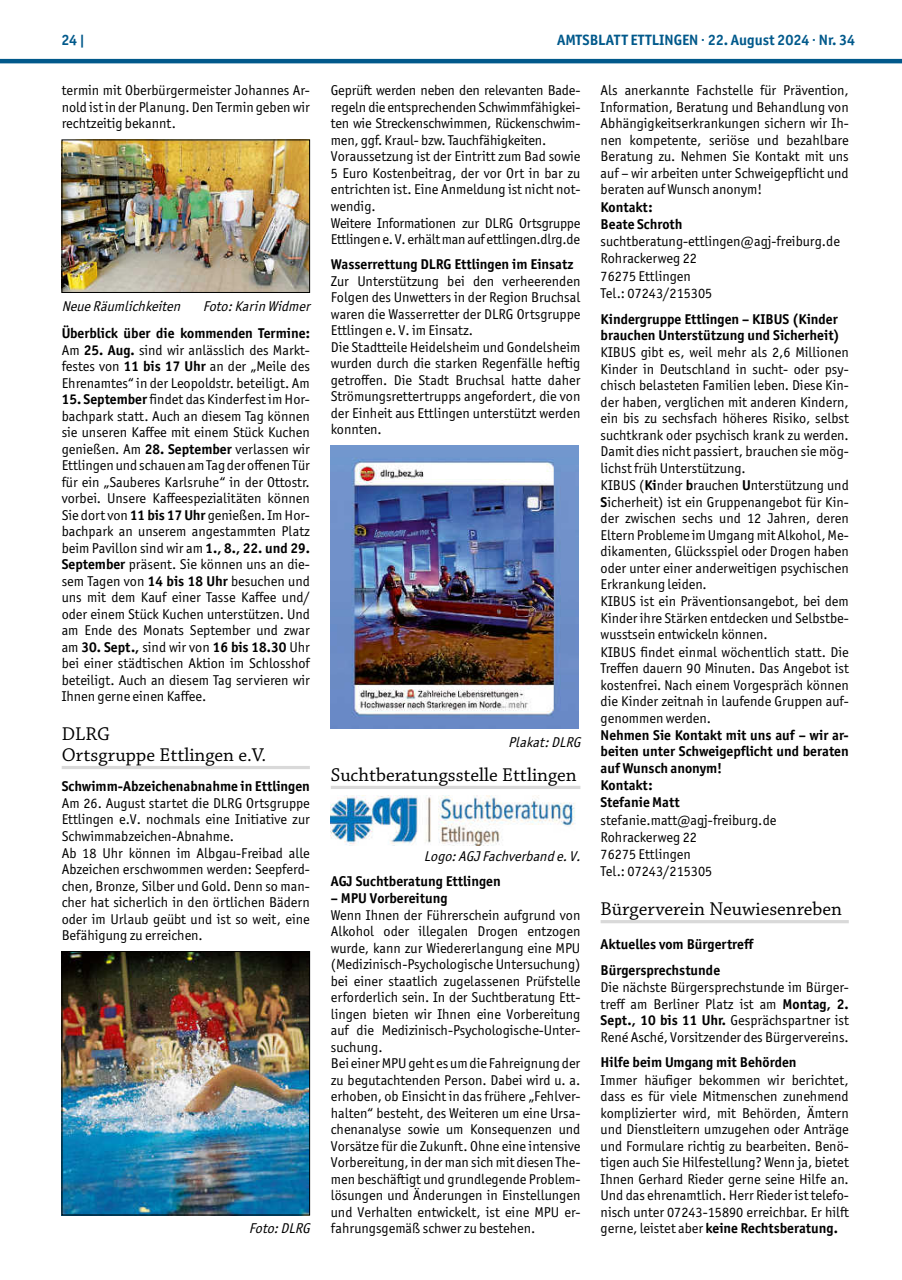
<style>
.page{position:relative;width:902px;height:1280px;background:#fff}
.page>*{position:absolute;margin:0;border:0;box-sizing:border-box;transform-origin:0 0}
.t1{font:19.5px/21px "Chaparral Pro";color:#000}
.t2{font:700 15px "Officina Sans ITC Pro";color:#01598b}
.t3{font:14.25px/16.5px "Officina Sans ITC Pro";color:#000}
.t4{font:700 14.25px/16.8px "Officina Sans ITC Pro";color:#000}
.t5{font:italic 14.25px "Officina Sans ITC Pro";color:#000}
.s1{font-weight:700}
</style>
<div class="page">
<hr style="left:0;top:59px;width:901px;height:4px;background:#01598b">
<hr style="left:62px;top:766px;width:248px;height:3px;background:#d9d9d9">
<img style="left:64px;top:142px;width:244px;height:149px">
<div style="left:62px;top:140px;width:248px;height:153px;border:1px solid #000"></div>
<img style="left:64px;top:953px;width:244px;height:260px">
<div style="left:62px;top:951px;width:248px;height:264px;border:1px solid #000"></div>
<hr style="left:331px;top:786px;width:249px;height:3px;background:#d9d9d9">
<img style="left:331px;top:445px;width:248px;height:284px">
<img style="left:331px;top:796px;width:245px;height:49px">
<hr style="left:600px;top:920px;width:248px;height:3px;background:#d9d9d9">
<p class="t2" style="left:62px;top:31px;width:25px">24 |</p>
<p class="t2" style="left:557px;top:31px;width:299px">AMTSBLATT ETTLINGEN · 22. August 2024 · Nr. 34</p>
<p class="t3" style="left:62px;top:82px;width:250px;text-align:justify">termin mit Oberbürgermeister Johannes Ar&shy;nold ist in der Planung. Den Termin geben wir rechtzeitig bekannt.</p>
<p class="t3" style="left:331px;top:82px;width:251px">Geprüft werden neben den relevanten Bade&shy;regeln die entsprechenden Schwimmfähigkei&shy;ten wie Streckenschwimmen, Rückenschwim&shy;men, ggf. Kraul- bzw. Tauchfähigkeiten.<br>Voraussetzung ist der Eintritt zum Bad sowie 5 Euro Kostenbeitrag, der vor Ort in bar zu entrichten ist. Eine Anmeldung ist nicht not&shy;wendig.<br>Weitere Informationen zur DLRG Ortsgruppe Ettlingen e. V. erhält man auf ettlingen.dlrg.de</p>
<p class="t4" style="left:331px;top:256px;width:244px">Wasserrettung DLRG Ettlingen im Einsatz</p>
<p class="t3" style="left:331px;top:273px;width:251px">Zur Unterstützung bei den verheerenden Folgen des Unwetters in der Region Bruchsal waren die Wasserretter der DLRG Ortsgruppe Ettlingen e. V. im Einsatz.<br>Die Stadtteile Heidelsheim und Gondelsheim wurden durch die starken Regenfälle heftig getroffen. Die Stadt Bruchsal hatte daher Strömungsrettertrupps angefordert, die von der Einheit aus Ettlingen unterstützt werden konnten.</p>
<p class="t3" style="left:600px;top:82px;width:250px;text-align:justify">Als anerkannte Fachstelle für Prävention, Information, Beratung und Behandlung von Abhängigkeitserkrankungen sichern wir Ih&shy;nen kompetente, seriöse und bezahlbare Beratung zu. Nehmen Sie Kontakt mit uns auf – wir arbeiten unter Schweigepflicht und beraten auf Wunsch anonym!</p>
<p class="t4" style="left:600px;top:198px;width:83px;line-height:17.2px">Kontakt:<br>Beate Schroth</p>
<p class="t3" style="left:600px;top:233px;width:241px;line-height:17.2px">suchtberatung-ettlingen@agj-freiburg.de<br>Rohrackerweg 22<br>76275 Ettlingen<br>Tel.: 07243/215305</p>
<p class="t4" style="left:600px;top:310px;width:241px">Kindergruppe Ettlingen – KIBUS (Kinder brauchen Unterstützung und Sicherheit)</p>
<p class="t3" style="left:600px;top:344px;width:250px">KIBUS gibt es, weil mehr als 2,6 Millionen Kinder in Deutschland in sucht- oder psy&shy;chisch belasteten Familien leben. Diese Kin&shy;der haben, verglichen mit anderen Kindern, ein bis zu sechsfach höheres Risiko, selbst suchtkrank oder psychisch krank zu werden.<br>Damit dies nicht passiert, brauchen sie mög&shy;lichst früh Unterstützung.<br>KIBUS (<span class="s1">Ki</span>nder <span class="s1">b</span>rauchen <span class="s1">U</span>nterstützung und <span class="s1">S</span>icherheit) ist ein Gruppenangebot für Kin&shy;der zwischen sechs und 12 Jahren, deren Eltern Probleme im Umgang mit Alkohol, Me&shy;dikamenten, Glücksspiel oder Drogen haben oder unter einer anderweitigen psychischen Erkrankung leiden.<br>KIBUS ist ein Präventionsangebot, bei dem Kinder ihre Stärken entdecken und Selbstbe&shy;wusstsein entwickeln können.<br>KIBUS findet einmal wöchentlich statt. Die Treffen dauern 90 Minuten. Das Angebot ist kostenfrei. Nach einem Vorgespräch können die Kinder zeitnah in laufende Gruppen auf&shy;genommen werden.</p>
<p class="t4" style="left:600px;top:726px;width:250px">Nehmen Sie Kontakt mit uns auf – wir ar&shy;beiten unter Schweigepflicht und beraten auf Wunsch anonym!<br>Kontakt:<br>Stefanie Matt</p>
<p class="t3" style="left:600px;top:811px;width:177px;line-height:17.2px">stefanie.matt@agj-freiburg.de<br>Rohrackerweg 22<br>76275 Ettlingen<br>Tel.: 07243/215305</p>
<h1 class="t1" style="left:600px;top:899px;width:243px">Bürgerverein Neuwiesenreben</h1>
<p class="t4" style="left:600px;top:931px;width:154px;line-height:25.8px">Aktuelles vom Bürgertreff<br>Bürgersprechstunde</p>
<p class="t3" style="left:600px;top:979px;width:250px;text-align:justify">Die nächste Bürgersprechstunde im Bürger&shy;treff am Berliner Platz ist am <span class="s1">Montag, 2.<br>Sept., 10 bis 11 Uhr.</span> Gesprächspartner ist René Asché, Vorsitzender des Bürgervereins.</p>
<p class="t4" style="left:600px;top:1054px;width:197px">Hilfe beim Umgang mit Behörden</p>
<p class="t3" style="left:600px;top:1071px;width:250px;text-align:justify">Immer häufiger bekommen wir berichtet, dass es für viele Mitmenschen zunehmend komplizierter wird, mit Behörden, Ämtern und Dienstleitern umzugehen oder Anträge und Formulare richtig zu bearbeiten. Benö&shy;tigen auch Sie Hilfestellung? Wenn ja, bietet Ihnen Gerhard Rieder gerne seine Hilfe an.<br>Und das ehrenamtlich. Herr Rieder ist telefo&shy;nisch unter 07243-15890 erreichbar. Er hilft gerne, leistet aber <span class="s1">keine Rechtsberatung.</span></p>
<p class="t5" style="left:62px;top:297px;width:124px">NeueRäumlichkeiten</p>
<p class="t5" style="left:203px;top:297px;width:112px">Foto:Karin Widmer</p>
<p class="t3" style="left:62px;top:325px;width:250px;text-align:justify"><span class="s1">Überblick über die kommenden Termine:<br></span>Am <span class="s1">25. Aug.</span> sind wir anlässlich des Markt&shy;festes von <span class="s1">11 bis 17 Uhr</span> an der „Meile des Ehrenamtes“ in der Leopoldstr. beteiligt. Am</p>
<p class="t3" style="left:62px;top:391px;width:250px;text-align:justify"><span class="s1">15. September</span> findet das Kinderfest im Hor&shy;bachpark statt. Auch an diesem Tag können sie unseren Kaffee mit einem Stück Kuchen genießen. Am <span class="s1">28. September</span> verlassen wir Ettlingen und schauen am Tag der offenen Tür für ein „Sauberes Karlsruhe“ in der Ottostr. vorbei. Unsere Kaffeespezialitäten können Sie dort von <span class="s1">11 bis 17 Uhr</span> genießen. Im Hor&shy;bachpark an unserem angestammten Platz beim Pavillon sind wir am <span class="s1">1., 8., 22. und 29.<br>September</span> präsent. Sie können uns an die&shy;sem Tagen von <span class="s1">14 bis 18 Uhr</span> besuchen und uns mit dem Kauf einer Tasse Kaffee und/ oder einem Stück Kuchen unterstützen. Und am Ende des Monats September und zwar am <span class="s1">30. Sept.,</span> sind wir von <span class="s1">16 bis 18.30</span> Uhr bei einer städtischen Aktion im Schlosshof beteiligt. Auch an diesem Tag servieren wir Ihnen gerne einen Kaffee.</p>
<h1 class="t1" style="left:62px;top:724px;width:206px">DLRG<br>Ortsgruppe Ettlingen e.V.</h1>
<p class="t4" style="left:62px;top:777px;width:250px">Schwimm-Abzeichenabnahme in Ettlingen</p>
<p class="t3" style="left:62px;top:794px;width:250px">Am 26. August startet die DLRG Ortsgruppe Ettlingen e.V. nochmals eine Initiative zur Schwimmabzeichen-Abnahme.<br>Ab 18 Uhr können im Albgau-Freibad alle Abzeichen erschwommen werden: Seepferd&shy;chen, Bronze, Silber und Gold. Denn so man&shy;cher hat sicherlich in den örtlichen Bädern oder im Urlaub geübt und ist so weit, eine Befähigung zu erreichen.</p>
<p class="t5" style="left:508px;top:734px;width:77px">Plakat:DLRG</p>
<h1 class="t1" style="left:331px;top:765px;width:247px">Suchtberatungsstelle Ettlingen</h1>
<p class="t5" style="left:424px;top:848px;width:162px">Logo:AGJFachverbande.V.</p>
<p class="t4" style="left:331px;top:873px;width:171px">AGJ Suchtberatung Ettlingen</p>
<p class="t4" style="left:331px;top:889px;width:118px">– MPU Vorbereitung</p>
<p class="t3" style="left:331px;top:906px;width:251px">Wenn Ihnen der Führerschein aufgrund von Alkohol oder illegalen Drogen entzogen wurde, kann zur Wiedererlangung eine MPU (Medizinisch-Psychologische Untersuchung) bei einer staatlich zugelassenen Prüfstelle erforderlich sein. In der Suchtberatung Ett&shy;lingen bieten wir Ihnen eine Vorbereitung auf die Medizinisch-Psychologische-Unter&shy;suchung.<br>Bei einer MPU geht es um die Fahreignung der zu begutachtenden Person. Dabei wird u. a. erhoben, ob Einsicht in das frühere „Fehlver&shy;halten“ besteht, des Weiteren um eine Ursa&shy;chenanalyse sowie um Konsequenzen und Vorsätze für die Zukunft. Ohne eine intensive Vorbereitung, in der man sich mit diesen The&shy;men beschäftigt und grundlegende Problem&shy;lösungen und Änderungen in Einstellungen und Verhalten entwickelt, ist eine MPU er&shy;fahrungsgemäß schwer zu bestehen.</p>
<p class="t5" style="left:249px;top:1220px;width:66px">Foto:DLRG</p>
</div>
